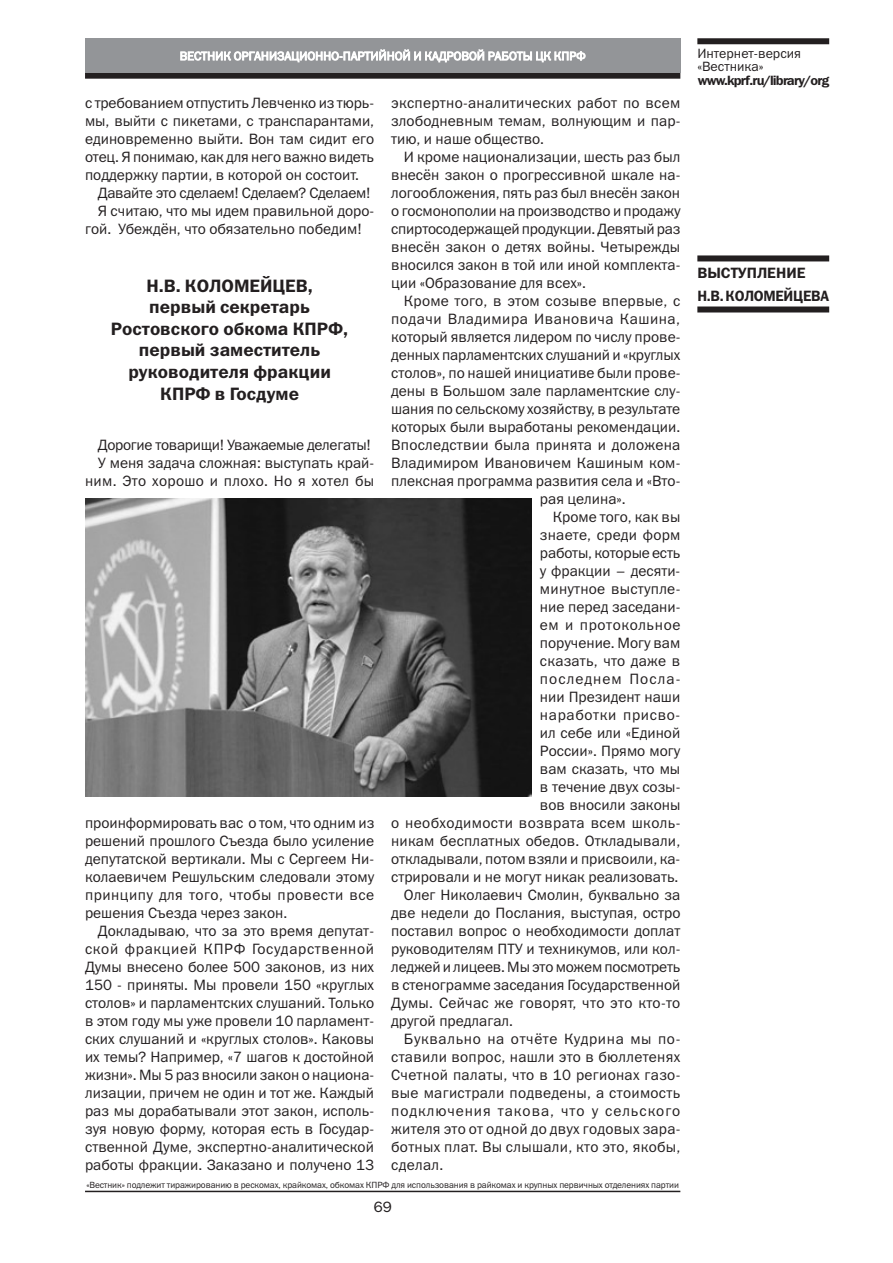
<style>
.page{position:relative;width:893px;height:1263px;background:#fff}
.page>*{position:absolute;margin:0;border:0;box-sizing:border-box;transform-origin:0 0}
.t1{font:18px/21.6px "Franklin Gothic Demi C";color:#231f20;text-align:center}
.t2{font:15px/18px "Franklin Gothic Book C";color:#231f20;text-align:justify}
.t3{font:15px "Franklin Gothic Book C";letter-spacing:.02em;color:#231f20}
.t4{font:15px "Franklin Gothic Book C";letter-spacing:.04em;color:#231f20}
.t5{font:15px "Franklin Gothic Book C";letter-spacing:-.02em;color:#231f20}
.t6{font:15px "Franklin Gothic Book C";letter-spacing:.025em;color:#231f20}
.t7{font:15px "Franklin Gothic Book C";letter-spacing:.035em;color:#231f20}
.t8{font:15px "Franklin Gothic Book C";letter-spacing:.065em;color:#231f20}
.t9{font:15px/22.5px "Franklin Gothic Demi C";letter-spacing:-.015em;color:#231f20}
.t10{font:15px "Franklin Gothic Book C";letter-spacing:.045em;color:#231f20}
.t11{font:15px "Franklin Gothic Book C";letter-spacing:.07em;color:#231f20}
.t12{font:13.5px/13.5px "Franklin Gothic Book C";color:#231f20}
.t13{font:13.5px "Franklin Gothic Demi C";letter-spacing:-.06em;color:#231f20}
.t14{font:9px "Franklin Gothic Book C";letter-spacing:-.01em;color:#231f20}
</style>
<div class="page">
<div style="left:697px;top:38px;width:132px;height:6px;background:#231f20"></div>
<div style="left:86px;top:73px;width:594px;height:5px;background:#231f20"></div>
<div style="left:85px;top:72px;width:595px;height:7px;border:2px solid #231f20"></div>
<hr style="left:85px;top:1191px;width:595px;height:1px;background:#231f20">
<div style="left:85px;top:38px;width:595px;height:34px;background:#939598"></div>
<svg style="left:180px;top:49px;width:406px;height:14px"></svg>
<img style="left:85px;top:498px;width:446px;height:298px">
<div style="left:697px;top:255px;width:132px;height:6px;background:#231f20"></div>
<div style="left:697px;top:306px;width:132px;height:6px;background:#231f20"></div>
<p class="t2" style="left:85px;top:94px;width:291px">с требованием отпустить Левченко из тюрь&shy;мы, выйти с пикетами, с транспарантами, единовременно выйти. Вон там сидит его отец. Я понимаю, как для него важно видеть поддержку партии, в которой он состоит.</p>
<p class="t5" style="left:98px;top:185px;width:274px">Давайте это сделаем! Сделаем? Сделаем!</p>
<p class="t2" style="left:98px;top:202px;width:278px">Я считаю, что мы идем правильной доро-</p>
<p class="t2" style="left:85px;top:220px;width:278px">гой. Убеждён, что обязательно победим!</p>
<p class="t1" style="left:111px;top:274px;width:239px">Н.В. КОЛОМЕЙЦЕВ, первый секретарь<br>Ростовского обкома КПРФ, первый заместитель руководителя фракции<br>КПРФ в Госдуме</p>
<p class="t2" style="left:85px;top:436px;width:291px;text-align:right">Дорогие товарищи! Уважаемые делегаты!<br>У меня задача сложная: выступать край&shy;ним. Это хорошо и плохо. Но я хотел бы</p>
<p class="t2" style="left:85px;top:814px;width:291px">проинформировать вас о том, что одним из решений прошлого Съезда было усиление депутатской вертикали. Мы с Сергеем Ни&shy;колаевичем Решульским следовали этому принципу для того, чтобы провести все решения Съезда через закон.</p>
<p class="t2" style="left:85px;top:922px;width:291px;text-indent:13px">Докладываю, что за это время депутат&shy;ской фракцией КПРФ Государственной Думы внесено более 500 законов, из них 150 - приняты. Мы провели 150 «круглых столов» и парламентских слушаний. Только в этом году мы уже провели 10 парламент&shy;ских слушаний и «круглых столов». Каковы их темы? Например, «7 шагов к достойной жизни». Мы 5 раз вносили закон о национа&shy;лизации, причем не один и тот же. Каждый раз мы дорабатывали этот закон, исполь&shy;зуя новую форму, которая есть в Государ&shy;ственной Думе, экспертно-аналитической работы фракции. Заказано и получено 13</p>
<p class="t2" style="left:391px;top:94px;width:291px">экспертно-аналитических работ по всем злободневным темам, волнующим и пар&shy;тию, и наше общество.</p>
<p class="t2" style="left:391px;top:148px;width:291px;text-indent:13px">И кроме национализации, шесть раз был внесён закон о прогрессивной шкале на&shy;логообложения, пять раз был внесён закон о госмонополии на производство и продажу спиртосодержащей продукции. Девятый раз внесён закон о детях войны. Четырежды вносился закон в той или иной комплекта&shy;ции «Образование для всех».</p>
<p class="t2" style="left:404px;top:292px;width:278px">Кроме того, в этом созыве впервые, с</p>
<p class="t7" style="left:391px;top:311px;width:290px">подачи Владимира Ивановича Кашина,</p>
<p class="t2" style="left:391px;top:328px;width:291px">который является лидером по числу прове-</p>
<p class="t2" style="left:391px;top:346px;width:291px">денных парламентских слушаний и «круглых</p>
<p class="t2" style="left:391px;top:364px;width:291px">столов», по нашей инициативе были прове-</p>
<p class="t2" style="left:391px;top:382px;width:291px">дены в Большом зале парламентские слу-</p>
<p class="t2" style="left:391px;top:400px;width:291px">шания по сельскому хозяйству, в результате</p>
<p class="t2" style="left:391px;top:418px;width:291px">которых были выработаны рекомендации.</p>
<p class="t3" style="left:391px;top:437px;width:291px">Впоследствии была принята и доложена</p>
<p class="t2" style="left:391px;top:454px;width:291px">Владимиром Ивановичем Кашиным ком-</p>
<p class="t2" style="left:391px;top:472px;width:291px">плексная программа развития села и «Вто-</p>
<p class="t2" style="left:540px;top:490px;width:87px">рая целина».</p>
<p class="t2" style="left:553px;top:508px;width:129px">Кроме того, как вы</p>
<p class="t2" style="left:540px;top:526px;width:142px">знаете, среди форм</p>
<p class="t2" style="left:540px;top:544px;width:142px">работы, которые есть</p>
<p class="t2" style="left:540px;top:562px;width:142px">у фракции – десяти-</p>
<p class="t3" style="left:540px;top:581px;width:142px">минутное выступле-</p>
<p class="t2" style="left:540px;top:598px;width:142px">ние перед заседани-</p>
<p class="t4" style="left:540px;top:617px;width:142px">ем и протокольное</p>
<p class="t2" style="left:540px;top:634px;width:142px">поручение. Могу вам</p>
<p class="t2" style="left:540px;top:652px;width:142px">сказать, что даже в</p>
<p class="t11" style="left:540px;top:671px;width:142px">последнем Посла-</p>
<p class="t2" style="left:540px;top:688px;width:142px">нии Президент наши</p>
<p class="t10" style="left:540px;top:707px;width:142px">наработки присво-</p>
<p class="t2" style="left:540px;top:724px;width:142px">ил себе или «Единой</p>
<p class="t2" style="left:540px;top:742px;width:142px">России». Прямо могу</p>
<p class="t2" style="left:540px;top:760px;width:142px">вам сказать, что мы</p>
<p class="t2" style="left:540px;top:778px;width:142px">в течение двух созы-</p>
<p class="t2" style="left:540px;top:796px;width:142px">вов вносили законы</p>
<p class="t6" style="left:391px;top:815px;width:291px">о необходимости возврата всем школь-</p>
<p class="t2" style="left:391px;top:832px;width:291px">никам бесплатных обедов. Откладывали,</p>
<p class="t2" style="left:391px;top:850px;width:291px">откладывали, потом взяли и присвоили, ка-</p>
<p class="t2" style="left:391px;top:868px;width:289px">стрировали и не могут никак реализовать.</p>
<p class="t2" style="left:404px;top:886px;width:278px">Олег Николаевич Смолин, буквально за</p>
<p class="t2" style="left:391px;top:904px;width:291px">две недели до Послания, выступая, остро</p>
<p class="t2" style="left:391px;top:922px;width:291px">поставил вопрос о необходимости доплат</p>
<p class="t2" style="left:391px;top:940px;width:291px">руководителям ПТУ и техникумов, или кол-</p>
<p class="t2" style="left:391px;top:958px;width:291px">леджей и лицеев. Мы это можем посмотреть</p>
<p class="t2" style="left:391px;top:976px;width:291px">в стенограмме заседания Государственной</p>
<p class="t3" style="left:391px;top:995px;width:291px">Думы. Сейчас же говорят, что это кто-то</p>
<p class="t2" style="left:391px;top:1012px;width:123px">другой предлагал.</p>
<p class="t4" style="left:404px;top:1031px;width:278px">Буквально на отчёте Кудрина мы по-</p>
<p class="t3" style="left:391px;top:1049px;width:291px">ставили вопрос, нашли это в бюллетенях</p>
<p class="t3" style="left:391px;top:1067px;width:291px">Счетной палаты, что в 10 регионах газо-</p>
<p class="t3" style="left:391px;top:1085px;width:291px">вые магистрали подведены, а стоимость</p>
<p class="t8" style="left:391px;top:1103px;width:291px">подключения такова, что у сельского</p>
<p class="t2" style="left:391px;top:1120px;width:291px">жителя это от одной до двух годовых зара-</p>
<p class="t3" style="left:391px;top:1139px;width:291px">ботных плат. Вы слышали, кто это, якобы,</p>
<p class="t2" style="left:391px;top:1156px;width:54px">сделал.</p>
<p class="t14" style="left:86px;top:1180px;width:594px">«Вестник» подлежит тиражированию в рескомах, крайкомах, обкомах КПРФ для использования в райкомах и крупных первичных отделениях партии</p>
<p class="t2" style="left:374px;top:1198px;width:19px">69</p>
<p class="t12" style="left:697px;top:46px;width:105px">Интернет-версия «Вестника»</p>
<p class="t13" style="left:698px;top:73px;width:133px">www.kprf.ru/library/org</p>
<p class="t9" style="left:697px;top:261px;width:133px">выступление<br>Н.В. КОЛОМЕЙЦЕВа</p>
</div>
